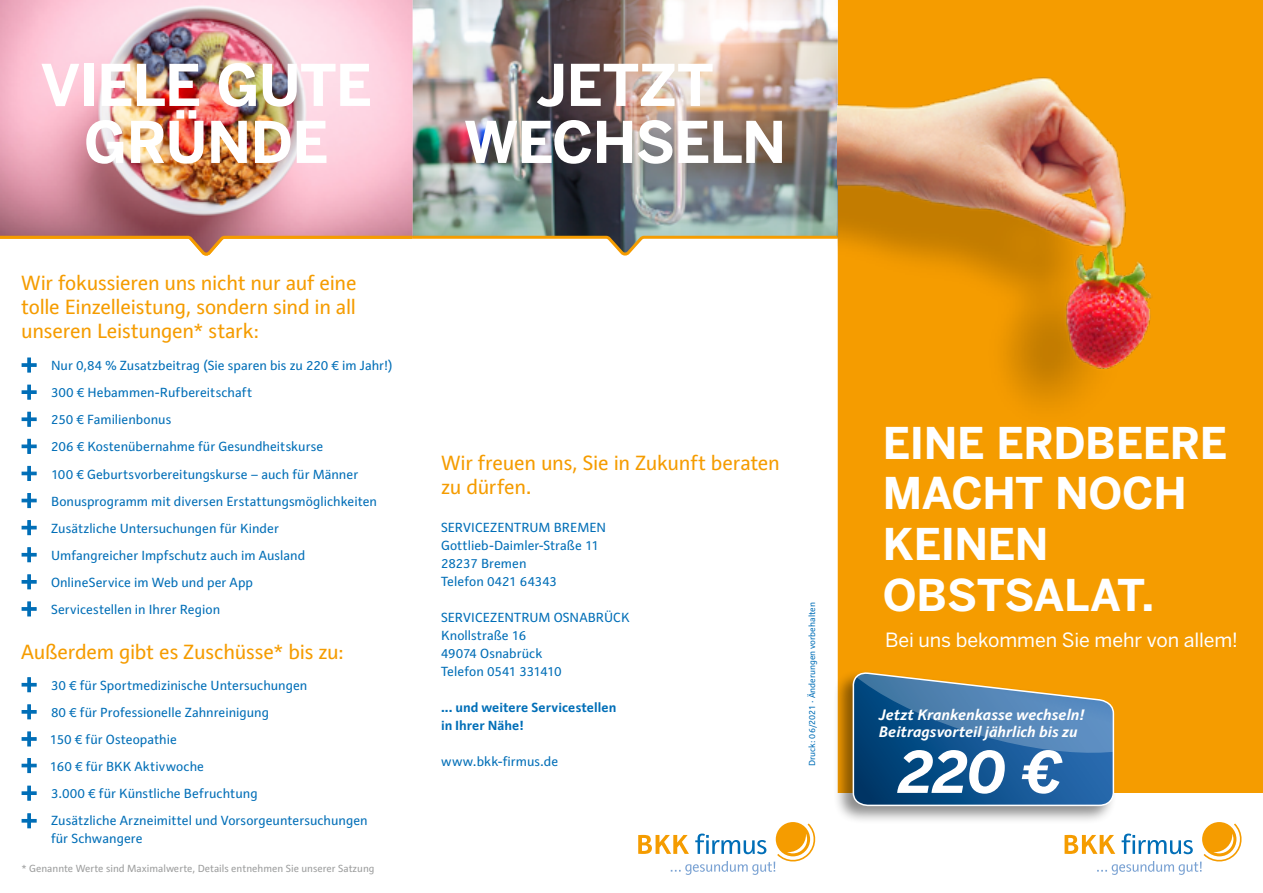
<style>
.page{position:relative;width:1263px;height:893px;background:#fff}
.page>*{position:absolute;margin:0;border:0;box-sizing:border-box;transform-origin:0 0}
.t1{font:700 57px/57px "Benton Sans";letter-spacing:-.015em;color:#fff;text-align:center}
.t2{font:italic 700 56.85px "Benton Sans";color:#fff}
.t3{font:700 43.35px/50.7px "Benton Sans";letter-spacing:-.01em;color:#fff}
.t4{font:21px/24px "Raldo TOT";letter-spacing:-.015em;color:#f59c00}
.t5{font:19.5px "Benton Sans";letter-spacing:-.005em;color:#fff}
.t6{font:italic 700 15.45px/17.5px "Raldo TOT";color:#fff}
.t7{font:13.5px/18px "Raldo TOT";color:#006eb7}
.t8{font:700 13.5px/18px "Raldo TOT";color:#006eb7}
.t9{font:10.5px "Raldo TOT";color:#9c9d9d}
.t10{font:9px "Raldo TOT";color:#006eb7}
</style>
<div class="page">
<svg style="left:1064px;top:822px;width:178px;height:53px"></svg>
<svg style="left:638px;top:822px;width:178px;height:53px"></svg>
<div style="left:838px;top:552px;width:425px;height:241px;background:#f59c00"></div>
<svg style="left:22px;top:363px;width:15px;height:4px"></svg>
<svg style="left:27px;top:357px;width:4px;height:16px"></svg>
<svg style="left:22px;top:390px;width:15px;height:4px"></svg>
<svg style="left:27px;top:385px;width:4px;height:15px"></svg>
<svg style="left:22px;top:417px;width:15px;height:4px"></svg>
<svg style="left:27px;top:412px;width:4px;height:15px"></svg>
<svg style="left:22px;top:444px;width:15px;height:4px"></svg>
<svg style="left:27px;top:439px;width:4px;height:15px"></svg>
<hr style="left:22px;top:472px;width:15px;height:3px;background:#006eb7">
<svg style="left:27px;top:466px;width:4px;height:15px"></svg>
<svg style="left:22px;top:683px;width:15px;height:4px"></svg>
<svg style="left:27px;top:677px;width:4px;height:15px"></svg>
<hr style="left:22px;top:499px;width:15px;height:3px;background:#006eb7">
<svg style="left:27px;top:493px;width:4px;height:15px"></svg>
<svg style="left:22px;top:710px;width:15px;height:4px"></svg>
<svg style="left:27px;top:704px;width:4px;height:15px"></svg>
<hr style="left:22px;top:526px;width:15px;height:3px;background:#006eb7">
<svg style="left:27px;top:520px;width:4px;height:15px"></svg>
<svg style="left:22px;top:737px;width:15px;height:4px"></svg>
<svg style="left:27px;top:731px;width:4px;height:15px"></svg>
<svg style="left:22px;top:553px;width:15px;height:4px"></svg>
<svg style="left:27px;top:547px;width:4px;height:15px"></svg>
<hr style="left:22px;top:764px;width:15px;height:3px;background:#006eb7">
<svg style="left:27px;top:758px;width:4px;height:15px"></svg>
<svg style="left:22px;top:580px;width:15px;height:4px"></svg>
<svg style="left:27px;top:574px;width:4px;height:15px"></svg>
<svg style="left:22px;top:791px;width:15px;height:4px"></svg>
<svg style="left:27px;top:786px;width:4px;height:15px"></svg>
<svg style="left:22px;top:607px;width:15px;height:4px"></svg>
<svg style="left:27px;top:601px;width:4px;height:15px"></svg>
<svg style="left:22px;top:819px;width:15px;height:4px"></svg>
<svg style="left:27px;top:813px;width:4px;height:15px"></svg>
<div style="left:833px;top:669px;width:283px;height:156px;background:#000;opacity:.45"></div>
<svg style="left:852px;top:670px;width:263px;height:137px;background:#476f8b"></svg>
<img style="left:412px;top:0;width:426px;height:234px">
<img style="left:0;top:0;width:412px;height:234px">
<svg style="left:0;top:234px;width:838px;height:25px"></svg>
<img style="left:838px;top:0;width:425px;height:552px">
<h1 class="t1" style="left:41px;top:56px;width:333px">VIELE GUTE<br>GRÜNDE</h1>
<h3 class="t4" style="left:21px;top:270px;width:337px;text-align:justify">Wir fokussieren uns nicht nur auf eine tolle Einzelleistung, sondern sind in all unseren Leistungen* stark:</h3>
<p class="t7" style="left:51px;top:352px;width:343px;line-height:27.2px">Nur 0,84 % Zusatzbeitrag (Sie sparen bis zu 220 € im Jahr!)<br>300 € Hebammen-Rufbereitschaft<br>250 € Familienbonus<br>206 € Kostenübernahme für Gesundheitskurse<br>100 € Geburtsvorbereitungskurse – auch für Männer</p>
<p class="t7" style="left:51px;top:492px;width:328px">Bonusprogramm mit diversen Erstattungsmöglichkeiten</p>
<p class="t7" style="left:51px;top:519px;width:229px">Zusätzliche Untersuchungen für Kinder</p>
<p class="t7" style="left:51px;top:546px;width:256px">Umfangreicher Impfschutz auch im Ausland</p>
<p class="t7" style="left:51px;top:573px;width:203px">OnlineService im Web und per App</p>
<p class="t7" style="left:51px;top:600px;width:171px">Servicestellen in Ihrer Region</p>
<h3 class="t4" style="left:21px;top:640px;width:324px">Außerdem gibt es Zuschüsse* bis zu:</h3>
<p class="t7" style="left:51px;top:676px;width:258px">30 € für Sportmedizinische Untersuchungen</p>
<p class="t7" style="left:51px;top:703px;width:219px">80 € für Professionelle Zahnreinigung</p>
<p class="t7" style="left:50px;top:730px;width:129px">150 € für Osteopathie</p>
<p class="t7" style="left:50px;top:757px;width:156px">160 € für BKK Aktivwoche</p>
<p class="t7" style="left:51px;top:785px;width:208px">3.000 € für Künstliche Befruchtung</p>
<p class="t7" style="left:51px;top:812px;width:318px">Zusätzliche Arzneimittel und Vorsorgeuntersuchungen für Schwangere</p>
<p class="t9" style="left:22px;top:862px;width:354px">* Genannte Werte sind Maximalwerte, Details entnehmen Sie unserer Satzung</p>
<h1 class="t1" style="left:464px;top:56px;width:324px">JETZT<br>WECHSELN</h1>
<h3 class="t3" style="left:883px;top:417px;width:346px">EINE ERDBEERE<br>MACHT NOCH<br>KEINEN<br>OBSTSALAT.</h3>
<h3 class="t5" style="left:885px;top:628px;width:355px">Bei uns bekommen Sie mehr von allem!</h3>
<h3 class="t4" style="left:441px;top:450px;width:340px">Wir freuen uns, Sie in Zukunft beraten zu dürfen.</h3>
<p class="t7" style="left:441px;top:518px;width:167px">SERVICEZENTRUM BREMEN<br>Gottlieb-Daimler-Straße 11<br>28237 Bremen<br>Telefon 0421 64343</p>
<p class="t7" style="left:441px;top:608px;width:190px">SERVICEZENTRUM OSNABRÜCK<br>Knollstraße 16<br>49074 Osnabrück<br>Telefon 0541 331410</p>
<p class="t8" style="left:441px;top:698px;width:177px">... und weitere Servicestellen in Ihrer Nähe!</p>
<p class="t7" style="left:441px;top:752px;width:119px">www.bkk-firmus.de</p>
<h2 class="t2" style="left:899px;top:736px;width:165px">220 €</h2>
<p class="t10" style="left:807px;top:766px;width:165px;rotate:-90deg">Druck: 06/2021 · Änderungen vorbehalten</p>
<p class="t6" style="left:879px;top:706px;width:208px">Jetzt Krankenkasse wechseln!<br>Beitragsvorteil jährlich bis zu</p>
</div>
